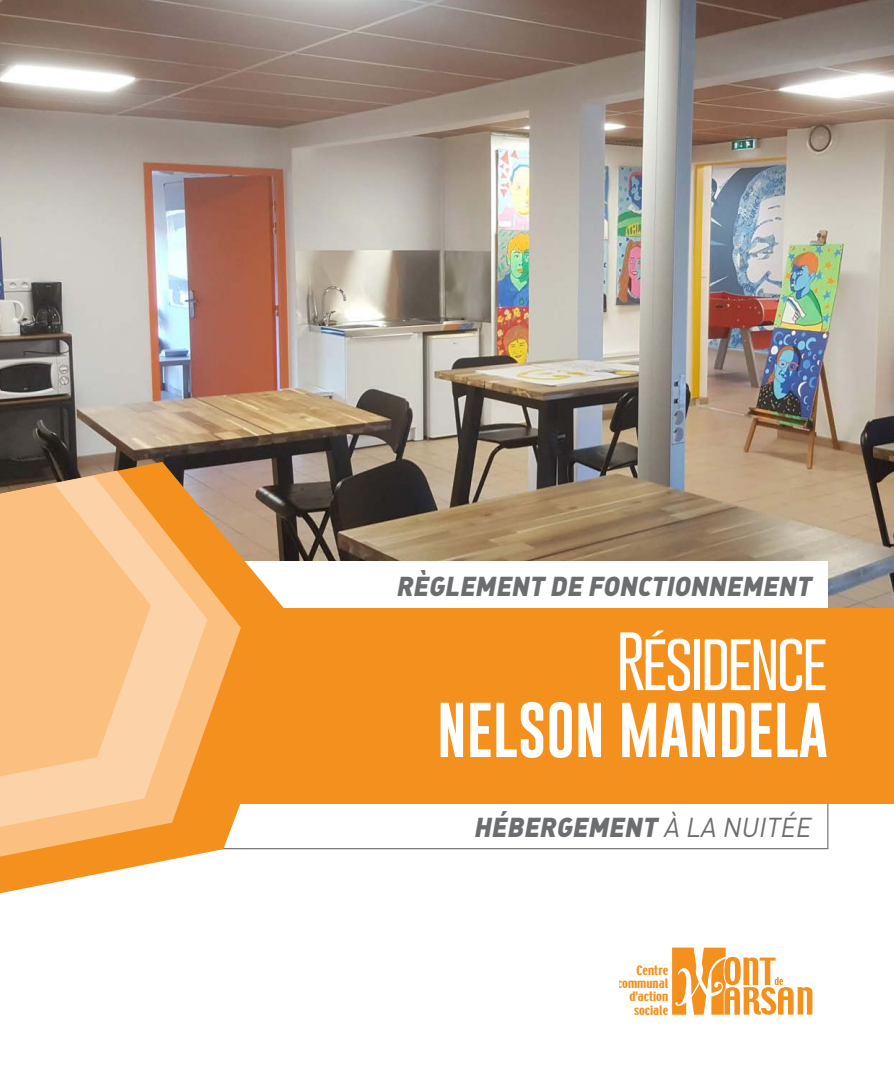
<style>
.page{position:relative;width:894px;height:1066px;background:#fff}
.page>*{position:absolute;margin:0;border:0;box-sizing:border-box;transform-origin:0 0}
.t1{font:100 60px "Gobold";letter-spacing:-.05em;color:#fff}
.t2{font:56.55px "Gobold";color:#fff}
.t3{font:italic 27px "DIN Black Alternate";color:#6c6d70;scale:.95 1}
.t4{font:11.55px/13.2px "Techno";color:#f4901d;text-align:right;scale:1.07 1}
.s1{font-family:"DIN Regular Alternate"}
</style>
<div class="page">
<div style="left:134px;top:801px;width:694px;height:48px;border:1px solid #6c6d70"></div>
<img style="left:0;top:0;width:894px;height:608px">
<div style="left:240px;top:561px;width:587px;height:47px;background:#fff"></div>
<div style="left:161px;top:608px;width:733px;height:196px;background:#f4901d"></div>
<svg style="left:0;top:462px;width:305px;height:431px"></svg>
<svg style="left:0;top:470px;width:241px;height:390px;fill:#f4901d"></svg>
<svg style="left:0;top:475px;width:207px;height:355px;background:#f3b97a"></svg>
<svg style="left:0;top:483px;width:151px;height:297px;background:#fac388"></svg>
<svg style="left:672px;top:947px;width:140px;height:67px"></svg>
<p class="t3" style="left:395px;top:568px;width:444px">RÈGLEMENT DE FONCTIONNEMENT</p>
<h1 class="t1" style="left:616px;top:622px;width:213px">Résidence</h1>
<h2 class="t2" style="left:437px;top:693px;width:392px">NELSON MANDELA</h2>
<p class="t3" style="left:473px;top:808px;width:362px">HÉBERGEMENT <span class="s1">À LA NUITÉE</span></p>
<p class="t4" style="left:617px;top:964px;width:49px">Centre communal d'action sociale</p>
</div>
